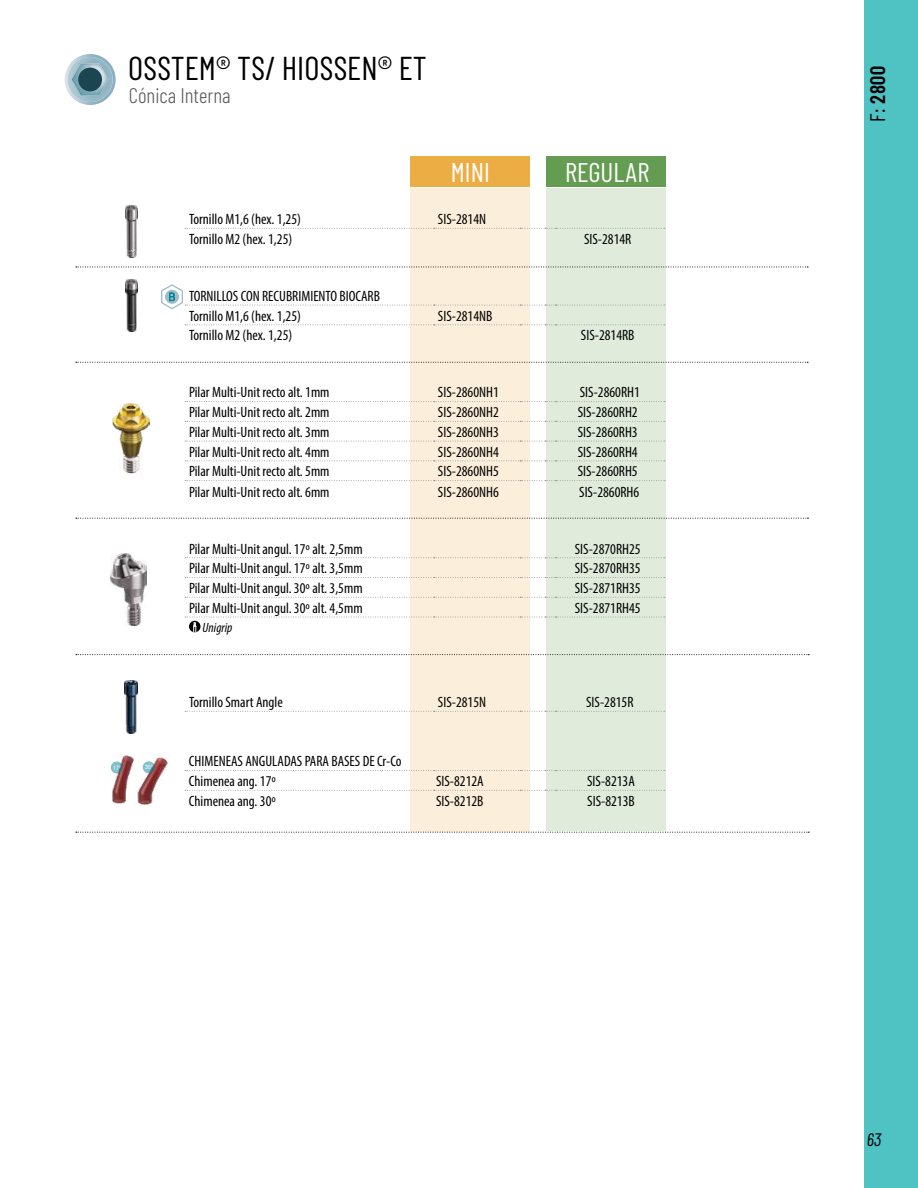
<style>
.page{position:relative;width:918px;height:1188px;background:#fff}
.page>*{position:absolute;margin:0;border:0;box-sizing:border-box;transform-origin:0 0}
.t1{font:33px "Barlow Condensed";color:#000}
.t2{font:27px "Barlow Condensed";color:#fff}
.t3{font:300 21px "Barlow Condensed";color:#575756}
.t4{font:600 21px "Barlow Condensed";color:#000}
.t5{font:italic 18px "Barlow Condensed";color:#000}
.t6{font:condensed 15px/19.8px "Myriad Pro";color:#000}
.t7{font:italic condensed 13.5px "Myriad Pro";color:#000}
.t8{font:condensed 5.7px "Helvetica";color:#fff}
.s1{font-weight:400}
</style>
<div class="page">
<img style="left:110px;top:755px;width:24px;height:49px">
<img style="left:137px;top:757px;width:31px;height:48px">
<svg style="left:111px;top:762px;width:12px;height:11px"></svg>
<svg style="left:143px;top:761px;width:12px;height:12px"></svg>
<img style="left:125px;top:206px;width:12px;height:52px">
<img style="left:125px;top:680px;width:12px;height:54px">
<img style="left:125px;top:280px;width:12px;height:52px">
<img style="left:113px;top:403px;width:36px;height:72px">
<img style="left:110px;top:554px;width:36px;height:71px">
<div style="left:864px;top:0;width:54px;height:1188px;background:#4fc2c4"></div>
<div style="left:411px;top:156px;width:119px;height:30px;background:#ecad44"></div>
<div style="left:546px;top:156px;width:119px;height:30px;background:#649c51"></div>
<div style="left:411px;top:188px;width:119px;height:643px;background:#fbeeda"></div>
<div style="left:547px;top:188px;width:119px;height:643px;background:#e0ebdc"></div>
<svg style="left:161px;top:284px;width:504px;height:25px"></svg>
<svg style="left:185px;top:324px;width:480px;height:1px"></svg>
<svg style="left:185px;top:421px;width:480px;height:1px"></svg>
<svg style="left:185px;top:441px;width:480px;height:1px"></svg>
<svg style="left:185px;top:770px;width:480px;height:1px"></svg>
<svg style="left:185px;top:790px;width:480px;height:1px"></svg>
<svg style="left:185px;top:228px;width:480px;height:1px"></svg>
<svg style="left:185px;top:401px;width:480px;height:1px"></svg>
<svg style="left:185px;top:711px;width:480px;height:1px"></svg>
<svg style="left:185px;top:460px;width:480px;height:1px"></svg>
<svg style="left:185px;top:480px;width:480px;height:1px"></svg>
<svg style="left:185px;top:557px;width:480px;height:1px"></svg>
<svg style="left:185px;top:577px;width:480px;height:1px"></svg>
<svg style="left:185px;top:597px;width:480px;height:1px"></svg>
<svg style="left:185px;top:617px;width:480px;height:15px"></svg>
<svg style="left:65px;top:54px;width:51px;height:51px"></svg>
<img style="left:68px;top:57px;width:45px;height:45px">
<img style="left:72px;top:63px;width:37px;height:33px">
<div style="left:78px;top:68px;width:24px;height:23px;background:#1b4651;border-radius:50%"></div>
<svg style="left:76px;top:362px;width:732px;height:1px"></svg>
<svg style="left:76px;top:267px;width:732px;height:1px"></svg>
<svg style="left:76px;top:518px;width:732px;height:1px"></svg>
<svg style="left:76px;top:654px;width:733px;height:1px"></svg>
<svg style="left:76px;top:832px;width:733px;height:1px"></svg>
<h1 class="t1" style="left:128px;top:47px;width:300px">OSSTEM® TS/ HIOSSEN® ET</h1>
<h3 class="t3" style="left:129px;top:82px;width:103px">Cónica Interna</h3>
<h2 class="t2" style="left:451px;top:155px;width:40px">MINI</h2>
<h2 class="t2" style="left:565px;top:155px;width:86px">REGULAR</h2>
<p class="t6" style="left:189px;top:209px;width:113px">Tornillo M1,6 (hex. 1,25)</p>
<p class="t6" style="left:438px;top:209px;width:50px">SIS-2814N</p>
<p class="t6" style="left:189px;top:229px;width:105px">Tornillo M2 (hex. 1,25)</p>
<p class="t6" style="left:584px;top:229px;width:49px">SIS-2814R</p>
<p class="t6" style="left:189px;top:286px;width:193px">TORNILLOS CON RECUBRIMIENTO BIOCARB<br>Tornillo M1,6 (hex. 1,25)</p>
<p class="t6" style="left:438px;top:306px;width:56px">SIS-2814NB</p>
<p class="t6" style="left:189px;top:325px;width:105px">Tornillo M2 (hex. 1,25)</p>
<p class="t6" style="left:581px;top:325px;width:55px">SIS-2814RB</p>
<p class="t6" style="left:189px;top:382px;width:142px">Pilar Multi-Unit recto alt. 1mm</p>
<p class="t6" style="left:438px;top:382px;width:62px">SIS-2860NH1</p>
<p class="t6" style="left:580px;top:382px;width:62px">SIS-2860RH1</p>
<p class="t6" style="left:189px;top:402px;width:142px">Pilar Multi-Unit recto alt. 2mm</p>
<p class="t6" style="left:438px;top:402px;width:62px">SIS-2860NH2</p>
<p class="t6" style="left:578px;top:402px;width:62px">SIS-2860RH2</p>
<p class="t6" style="left:189px;top:422px;width:142px">Pilar Multi-Unit recto alt. 3mm</p>
<p class="t6" style="left:438px;top:422px;width:62px">SIS-2860NH3</p>
<p class="t6" style="left:578px;top:422px;width:62px">SIS-2860RH3</p>
<p class="t6" style="left:189px;top:442px;width:142px">Pilar Multi-Unit recto alt. 4mm</p>
<p class="t6" style="left:438px;top:442px;width:62px">SIS-2860NH4</p>
<p class="t6" style="left:578px;top:442px;width:62px">SIS-2860RH4</p>
<p class="t6" style="left:189px;top:461px;width:142px">Pilar Multi-Unit recto alt. 5mm</p>
<p class="t6" style="left:438px;top:461px;width:62px">SIS-2860NH5</p>
<p class="t6" style="left:578px;top:461px;width:62px">SIS-2860RH5</p>
<p class="t6" style="left:189px;top:481px;width:142px">Pilar Multi-Unit recto alt. 6mm</p>
<p class="t6" style="left:438px;top:481px;width:62px">SIS-2860NH6</p>
<p class="t6" style="left:579px;top:481px;width:62px">SIS-2860RH6</p>
<p class="t6" style="left:189px;top:538px;width:175px">Pilar Multi-Unit angul. 17º alt. 2,5mm</p>
<p class="t6" style="left:575px;top:538px;width:67px">SIS-2870RH25</p>
<p class="t6" style="left:189px;top:558px;width:175px">Pilar Multi-Unit angul. 17º alt. 3,5mm</p>
<p class="t6" style="left:575px;top:558px;width:67px">SIS-2870RH35</p>
<p class="t6" style="left:189px;top:578px;width:175px">Pilar Multi-Unit angul. 30º alt. 3,5mm</p>
<p class="t6" style="left:575px;top:578px;width:67px">SIS-2871RH35</p>
<p class="t6" style="left:189px;top:598px;width:175px">Pilar Multi-Unit angul. 30º alt. 4,5mm</p>
<p class="t6" style="left:575px;top:598px;width:67px">SIS-2871RH45</p>
<p class="t7" style="left:203px;top:620px;width:31px">Unigrip</p>
<p class="t8" style="left:113px;top:764px;width:9px">17º</p>
<p class="t8" style="left:145px;top:764px;width:9px">30º</p>
<p class="t6" style="left:189px;top:692px;width:95px">Tornillo Smart Angle</p>
<p class="t6" style="left:438px;top:692px;width:50px">SIS-2815N</p>
<p class="t6" style="left:586px;top:692px;width:49px">SIS-2815R</p>
<p class="t6" style="left:189px;top:751px;width:214px">CHIMENEAS ANGULADAS PARA BASES DE Cr-Co<br>Chimenea ang. 17º</p>
<p class="t6" style="left:436px;top:771px;width:49px">SIS-8212A</p>
<p class="t6" style="left:587px;top:771px;width:49px">SIS-8213A</p>
<p class="t6" style="left:189px;top:791px;width:88px">Chimenea ang. 30º</p>
<p class="t6" style="left:436px;top:791px;width:49px">SIS-8212B</p>
<p class="t6" style="left:587px;top:791px;width:49px">SIS-8213B</p>
<h3 class="t4" style="left:864px;top:122px;width:58px;rotate:-90deg"><span class="s1">F:</span> 2800</h3>
<p class="t5" style="left:867px;top:1128px;width:16px">63</p>
</div>
